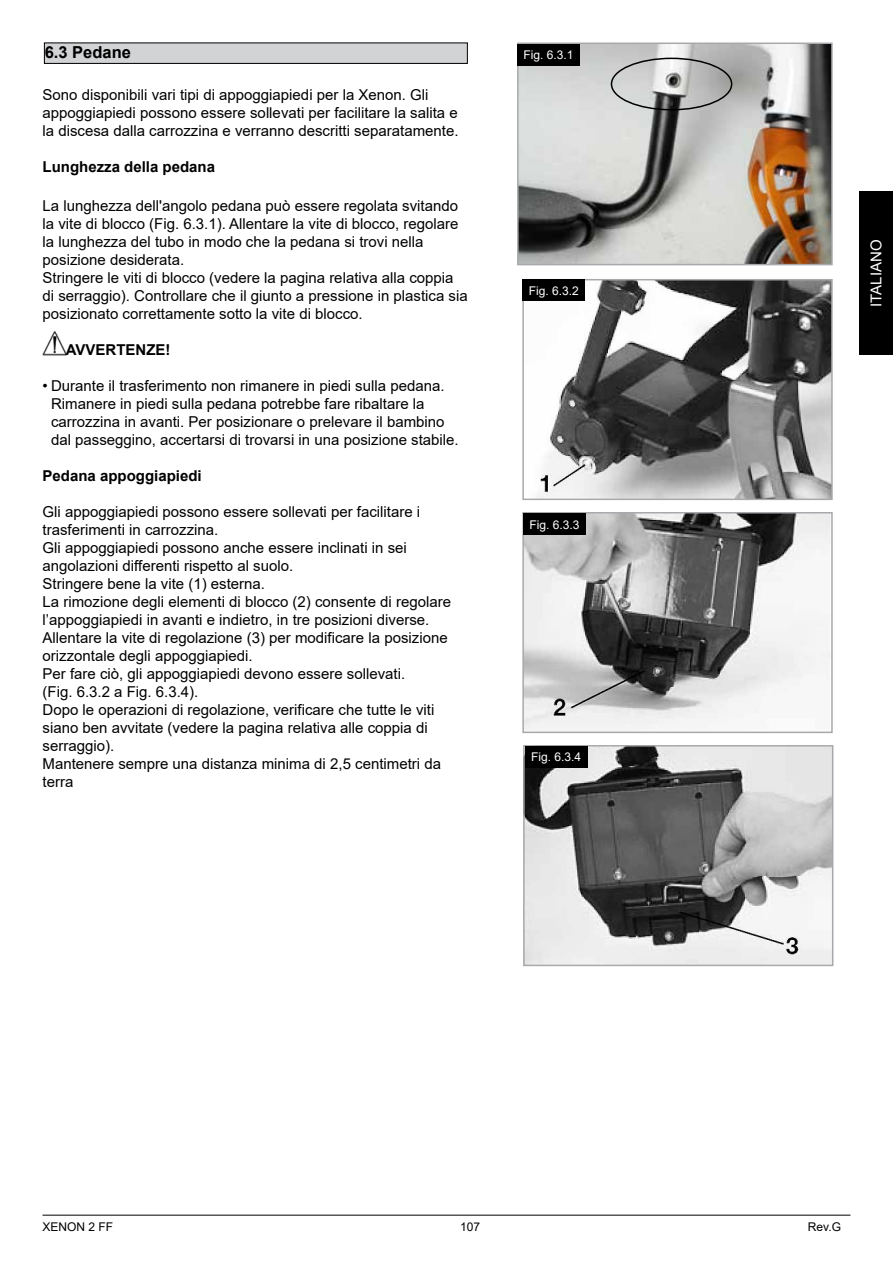
<style>
.page{position:relative;width:893px;height:1263px;background:#fff}
.page>*{position:absolute;margin:0;border:0;box-sizing:border-box;transform-origin:0 0}
.IT_Heading{font:700 16.5px "Arial";color:#000}
.body{font:15px/18px "Arial";color:#000}
.EN_Sub_Heading{font:700 15px "Arial";color:#000}
.body-2{font:700 15px "Arial";color:#000}
.t1{font:15px "Arial";color:#fff}
.Bildnummer{font:12px "Arial";color:#fff}
.t2{font:12px "Arial";color:#000}
</style>
<div class="page">
<div style="left:859px;top:191px;width:34px;height:164px;background:#000"></div>
<hr style="left:43px;top:1215px;width:807px;height:1px;background:#000">
<div style="left:44px;top:43px;width:423px;height:20px;background:#d1d3d4"></div>
<div style="left:44px;top:43px;width:424px;height:21px;border:1px solid #000"></div>
<img style="left:43px;top:331px;width:23px;height:24px">
<img style="left:520px;top:46px;width:310px;height:216px">
<div style="left:517px;top:43px;width:316px;height:222px;border:2px solid #a7a9ac"></div>
<div style="left:611px;top:58px;width:121px;height:52px;border:2px solid #000;border-radius:50%"></div>
<div style="left:517px;top:44px;width:63px;height:21px;background:#000"></div>
<img style="left:537px;top:282px;width:293px;height:215px">
<div style="left:522px;top:279px;width:311px;height:221px;border:2px solid #a7a9ac"></div>
<div style="left:522px;top:280px;width:63px;height:21px;background:#000"></div>
<img style="left:525px;top:515px;width:305px;height:215px">
<div style="left:522px;top:512px;width:311px;height:221px;border:2px solid #a7a9ac"></div>
<div style="left:523px;top:514px;width:63px;height:21px;background:#000"></div>
<img style="left:526px;top:748px;width:304px;height:215px">
<div style="left:523px;top:745px;width:310px;height:221px;border:2px solid #a7a9ac"></div>
<div style="left:525px;top:746px;width:63px;height:21px;background:#000"></div>
<p class="IT_Heading" style="left:45px;top:41px;width:88px">6.3 Pedane</p>
<p class="body" style="left:43px;top:85px;width:417px">Sono disponibili vari tipi di appoggiapiedi per la Xenon. Gli appoggiapiedi possono essere sollevati per facilitare la salita e la discesa dalla carrozzina e verranno descritti separatamente.</p>
<p class="EN_Sub_Heading" style="left:43px;top:156px;width:174px">Lunghezza della pedana</p>
<p class="body" style="left:43px;top:197px;width:418px">La lunghezza dell'angolo pedana può essere regolata svitando la vite di blocco (Fig. 6.3.1). Allentare la vite di blocco, regolare la lunghezza del tubo in modo che la pedana si trovi nella posizione desiderata.</p>
<p class="body" style="left:43px;top:269px;width:427px">Stringere le viti di blocco (vedere la pagina relativa alla coppia di serraggio). Controllare che il giunto a pressione in plastica sia posizionato correttamente sotto la vite di blocco.</p>
<p class="body-2" style="left:66px;top:340px;width:106px">AVVERTENZE!</p>
<p class="body" style="left:51px;top:377px;width:409px;text-indent:-9px">• Durante il trasferimento non rimanere in piedi sulla pedana.<br>Rimanere in piedi sulla pedana potrebbe fare ribaltare la carrozzina in avanti. Per posizionare o prelevare il bambino dal passeggino, accertarsi di trovarsi in una posizione stabile.</p>
<p class="EN_Sub_Heading" style="left:43px;top:466px;width:161px">Pedana appoggiapiedi</p>
<p class="body" style="left:43px;top:503px;width:379px">Gli appoggiapiedi possono essere sollevati per facilitare i trasferimenti in carrozzina.</p>
<p class="body" style="left:43px;top:539px;width:366px">Gli appoggiapiedi possono anche essere inclinati in sei angolazioni differenti rispetto al suolo.</p>
<p class="body" style="left:43px;top:575px;width:224px">Stringere bene la vite (1) esterna.</p>
<p class="body" style="left:43px;top:593px;width:410px">La rimozione degli elementi di blocco (2) consente di regolare l’appoggiapiedi in avanti e indietro, in tre posizioni diverse.<br>Allentare la vite di regolazione (3) per modificare la posizione orizzontale degli appoggiapiedi.</p>
<p class="body" style="left:43px;top:665px;width:364px">Per fare ciò, gli appoggiapiedi devono essere sollevati.</p>
<p class="body" style="left:43px;top:683px;width:157px">(Fig. 6.3.2 a Fig. 6.3.4).</p>
<p class="body" style="left:43px;top:701px;width:393px">Dopo le operazioni di regolazione, verificare che tutte le viti siano ben avvitate (vedere la pagina relativa alle coppia di serraggio).</p>
<p class="body" style="left:43px;top:755px;width:400px">Mantenere sempre una distanza minima di 2,5 centimetri da terra</p>
<p class="Bildnummer" style="left:523px;top:47px;width:52px">Fig. 6.3.1</p>
<p class="Bildnummer" style="left:529px;top:282px;width:52px">Fig. 6.3.2</p>
<p class="Bildnummer" style="left:530px;top:516px;width:52px">Fig. 6.3.3</p>
<p class="Bildnummer" style="left:531px;top:748px;width:52px">Fig. 6.3.4</p>
<p class="t1" style="left:866px;top:307px;width:69px;rotate:-90deg">ITALIANO</p>
<p class="t2" style="left:43px;top:1219px;width:72px">XENON 2 FF</p>
<p class="t2" style="left:460px;top:1219px;width:22px">107</p>
<p class="t2" style="left:808px;top:1219px;width:35px">Rev.G</p>
</div>
